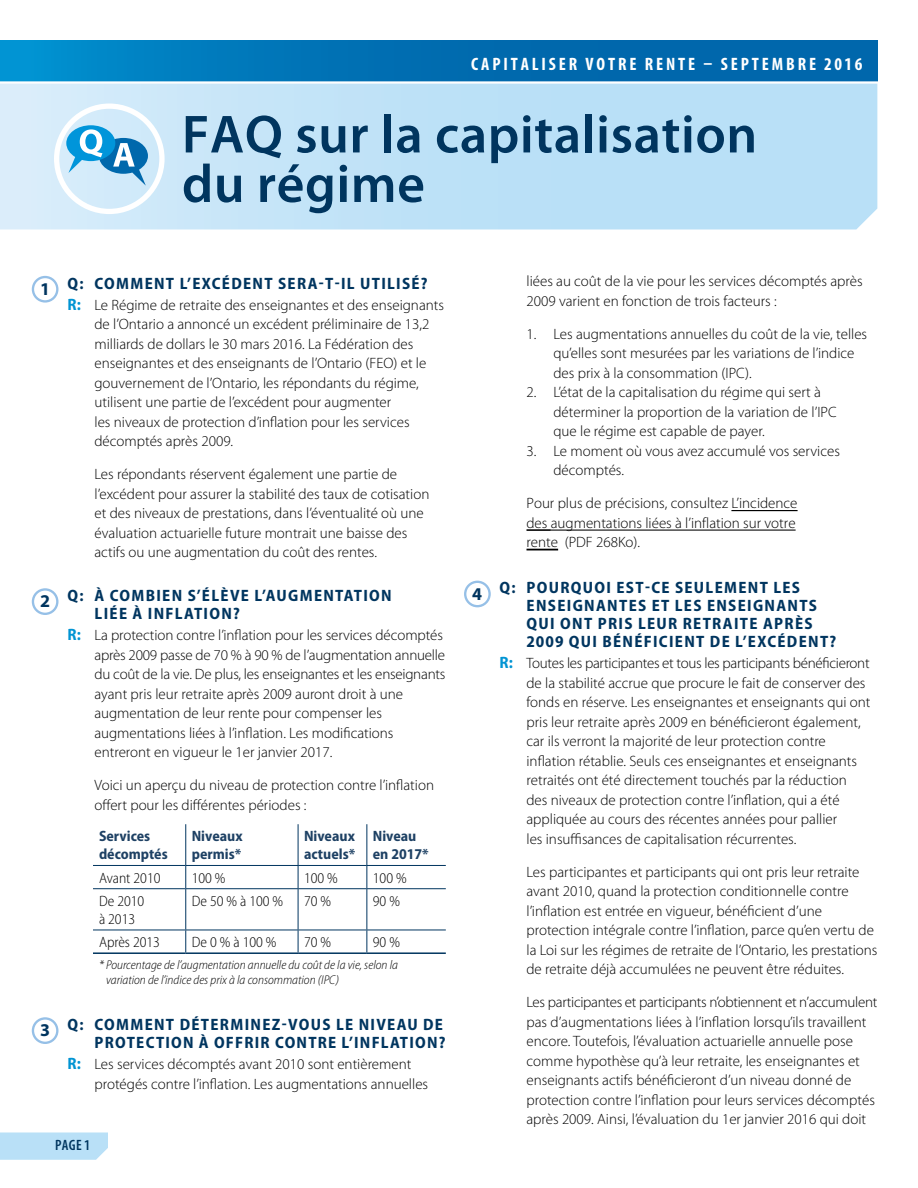
<style>
.page{position:relative;width:918px;height:1188px;background:#fff}
.page>*{position:absolute;margin:0;border:0;box-sizing:border-box;transform-origin:0 0}
.t1{font:600 54px/49.5px "Myriad Pro";letter-spacing:.01em;color:#00355f}
.t2{font:700 condensed 18px "Myriad Pro";letter-spacing:.16em;color:#fff}
.t3{font:700 18px "Myriad Pro";color:#00355f}
.t4{font:700 semi-condensed 16.5px/18px "Myriad Pro";letter-spacing:.08em;color:#00355f}
.t5{font:300 15px/19.5px "Myriad Pro";color:#000}
.t6{font:300 semi-condensed 15px/18px "Myriad Pro";color:#000}
.t7{font:700 semi-condensed 15px/18px "Myriad Pro";color:#1e4164}
.t8{font:600 condensed 15px "Myriad Pro";color:#00355f}
.t9{font:italic 300 semi-condensed 12.75px/15.3px "Myriad Pro";color:#000}
.s1{font-weight:700;font-stretch:semi-condensed;font-size:16.5px;color:#0194d3}
</style>
<div class="page">
<svg style="left:0;top:84px;width:877px;height:146px;background:#c1e3f7"></svg>
<div style="left:0;top:40px;width:877px;height:42px;background:linear-gradient(to right,#0088c8,#005da3)"></div>
<hr style="left:0;top:81px;width:881px;height:3px;background:#fff">
<div style="left:54px;top:104px;width:111px;height:110px;border:5px solid #fff;border-radius:50%"></div>
<svg style="left:66px;top:125px;width:82px;height:61px;background:#7fc0e3"></svg>
<div style="left:32px;top:276px;width:27px;height:27px;border:2px solid #96c0e7;border-radius:50%"></div>
<div style="left:464px;top:581px;width:27px;height:26px;border:2px solid #96c0e7;border-radius:50%"></div>
<div style="left:32px;top:588px;width:27px;height:27px;border:2px solid #96c0e7;border-radius:50%"></div>
<div style="left:32px;top:1017px;width:27px;height:27px;border:2px solid #96c0e7;border-radius:50%"></div>
<hr style="left:527px;top:549px;width:31px;height:1px;background:#000">
<hr style="left:551px;top:530px;width:245px;height:1px;background:#000">
<svg style="left:527px;top:530px;width:24px;height:1px"></svg>
<hr style="left:731px;top:510px;width:67px;height:1px;background:#000">
<hr style="left:185px;top:824px;width:1px;height:41px;background:#00355f">
<hr style="left:298px;top:824px;width:1px;height:41px;background:#00355f">
<hr style="left:366px;top:824px;width:1px;height:41px;background:#00355f">
<hr style="left:93px;top:865px;width:93px;height:1px;background:#00355f">
<hr style="left:186px;top:865px;width:112px;height:1px;background:#00355f">
<svg style="left:185px;top:866px;width:1px;height:22px"></svg>
<hr style="left:298px;top:865px;width:69px;height:1px;background:#00355f">
<svg style="left:298px;top:866px;width:1px;height:22px"></svg>
<hr style="left:367px;top:865px;width:79px;height:1px;background:#00355f">
<svg style="left:366px;top:866px;width:1px;height:22px"></svg>
<hr style="left:93px;top:888px;width:93px;height:1px;background:#00355f">
<hr style="left:186px;top:888px;width:112px;height:1px;background:#00355f">
<hr style="left:185px;top:889px;width:1px;height:41px;background:#00355f">
<hr style="left:298px;top:888px;width:69px;height:1px;background:#00355f">
<hr style="left:298px;top:889px;width:1px;height:41px;background:#00355f">
<hr style="left:367px;top:888px;width:79px;height:1px;background:#00355f">
<hr style="left:366px;top:889px;width:1px;height:41px;background:#00355f">
<hr style="left:93px;top:930px;width:93px;height:1px;background:#00355f">
<hr style="left:186px;top:930px;width:112px;height:1px;background:#00355f">
<svg style="left:185px;top:930px;width:1px;height:22px"></svg>
<hr style="left:298px;top:930px;width:69px;height:1px;background:#00355f">
<svg style="left:298px;top:930px;width:1px;height:22px"></svg>
<hr style="left:367px;top:930px;width:79px;height:1px;background:#00355f">
<svg style="left:366px;top:930px;width:1px;height:22px"></svg>
<hr style="left:93px;top:952px;width:93px;height:2px;background:#00355f">
<hr style="left:186px;top:952px;width:112px;height:2px;background:#00355f">
<hr style="left:298px;top:952px;width:69px;height:2px;background:#00355f">
<hr style="left:367px;top:952px;width:79px;height:2px;background:#00355f">
<svg style="left:0;top:1132px;width:108px;height:28px;background:#bce1f7"></svg>
<p class="t2" style="left:471px;top:54px;width:261px">CAPITALISER VOTRE RENTE – SEPTE</p>
<p class="t2" style="left:772px;top:54px;width:92px">MBRE 2016</p>
<h1 class="t1" style="left:182px;top:110px;width:577px">FAQ sur la capitalisation du régime</h1>
<p class="t3" style="left:40px;top:279px;width:11px">1</p>
<p class="t3" style="left:40px;top:591px;width:11px">2</p>
<p class="t3" style="left:40px;top:1020px;width:11px">3</p>
<p class="t4" style="left:68px;top:274px;width:362px">Q: COMMENT L’EXCÉDENT SERA-T-IL UTILISÉ?</p>
<p class="t5" style="left:94px;top:295px;width:351px;text-indent:-27px"><span class="s1">R:</span> Le Régime de retraite des enseignantes et des enseignants de l’Ontario a annoncé un excédent préliminaire de 13,2 milliards de dollars le 30 mars 2016. La Fédération des enseignantes et des enseignants de l’Ontario (FEO) et le gouvernement de l’Ontario, les répondants du régime, utilisent une partie de l’excédent pour augmenter<br>les niveaux de protection d’inflation pour les services décomptés après 2009.</p>
<p class="t5" style="left:94px;top:465px;width:336px">Les répondants réservent également une partie de l’excédent pour assurer la stabilité des taux de cotisation et des niveaux de prestations, dans l’éventualité où une évaluation actuarielle future montrait une baisse des actifs ou une augmentation du coût des rentes.</p>
<p class="t4" style="left:95px;top:587px;width:299px;text-indent:-27px">Q: À COMBIEN S’ÉLÈVE L’AUGMENTATION<br>LIÉE À INFLATION?</p>
<p class="t5" style="left:94px;top:626px;width:353px;text-indent:-27px"><span class="s1">R:</span> La protection contre l’inflation pour les services décomptés après 2009 passe de 70 % à 90 % de l’augmentation annuelle du coût de la vie. De plus, les enseignantes et les enseignants ayant pris leur retraite après 2009 auront droit à une augmentation de leur rente pour compenser les augmentations liées à l’inflation. Les modifications entreront en vigueur le 1er janvier 2017.</p>
<p class="t5" style="left:94px;top:776px;width:341px">Voici un aperçu du niveau de protection contre l’inflation offert pour les différentes périodes :</p>
<p class="t7" style="left:99px;top:828px;width:70px">Services décomptés</p>
<p class="t7" style="left:192px;top:828px;width:52px">Niveaux permis*</p>
<p class="t7" style="left:304px;top:828px;width:53px">Niveaux actuels*</p>
<p class="t7" style="left:373px;top:828px;width:57px">Niveau en 2017*</p>
<p class="t6" style="left:99px;top:869px;width:63px">Avant 2010</p>
<p class="t6" style="left:192px;top:869px;width:35px">100 %</p>
<p class="t6" style="left:304px;top:869px;width:35px">100 %</p>
<p class="t6" style="left:373px;top:869px;width:35px">100 %</p>
<p class="t6" style="left:99px;top:892px;width:47px">De 2010 à 2013</p>
<p class="t6" style="left:192px;top:892px;width:93px">De 50 % à 100 %</p>
<p class="t6" style="left:304px;top:892px;width:29px">70 %</p>
<p class="t6" style="left:373px;top:892px;width:29px">90 %</p>
<p class="t6" style="left:99px;top:934px;width:62px">Après 2013</p>
<p class="t6" style="left:192px;top:934px;width:86px">De 0 % à 100 %</p>
<p class="t6" style="left:304px;top:934px;width:29px">70 %</p>
<p class="t6" style="left:373px;top:934px;width:29px">90 %</p>
<p class="t9" style="left:106px;top:957px;width:293px;text-indent:-7px">* Pourcentage de l’augmentation annuelle du coût de la vie, selon la variation de l’indice des prix à la consommation (IPC)</p>
<p class="t4" style="left:68px;top:1016px;width:379px;text-align:right">Q: COMMENT DÉTERMINEZ-VOUS LE NIVEAU DE<br>PROTECTION À OFFRIR CONTRE L’INFLATION?</p>
<p class="t5" style="left:94px;top:1055px;width:335px;text-indent:-27px"><span class="s1">R:</span> Les services décomptés avant 2010 sont entièrement protégés contre l’inflation. Les augmentations annuelles</p>
<p class="t3" style="left:472px;top:583px;width:11px">4</p>
<p class="t5" style="left:526px;top:272px;width:338px">liées au coût de la vie pour les services décomptés après<br>2009 varient en fonction de trois facteurs :</p>
<p class="t5" style="left:554px;top:324px;width:315px;text-indent:-27px">1. Les augmentations annuelles du coût de la vie, telles qu’elles sont mesurées par les variations de l’indice des prix à la consommation (IPC).</p>
<p class="t5" style="left:554px;top:383px;width:285px;text-indent:-27px">2. L’état de la capitalisation du régime qui sert à déterminer la proportion de la variation de l’IPC que le régime est capable de payer.</p>
<p class="t5" style="left:554px;top:441px;width:288px;text-indent:-27px">3. Le moment où vous avez accumulé vos services décomptés.</p>
<p class="t5" style="left:526px;top:494px;width:273px">Pour plus de précisions, consultez L’incidence des augmentations liées à l’inflation sur votre rente (PDF 268Ko).</p>
<p class="t4" style="left:526px;top:579px;width:311px;text-indent:-27px">Q: POURQUOI EST-CE SEULEMENT LES ENSEIGNANTES ET LES ENSEIGNANTS QUI ONT PRIS LEUR RETRAITE APRÈS 2009 QUI BÉNÉFICIENT DE L’EXCÉDENT?</p>
<p class="t5" style="left:526px;top:654px;width:346px;text-indent:-27px"><span class="s1">R:</span> Toutes les participantes et tous les participants bénéficieront de la stabilité accrue que procure le fait de conserver des fonds en réserve. Les enseignantes et enseignants qui ont pris leur retraite après 2009 en bénéficieront également, car ils verront la majorité de leur protection contre inflation rétablie. Seuls ces enseignantes et enseignants retraités ont été directement touchés par la réduction des niveaux de protection contre l’inflation, qui a été appliquée au cours des récentes années pour pallier<br>les insuffisances de capitalisation récurrentes.</p>
<p class="t5" style="left:526px;top:862px;width:353px">Les participantes et participants qui ont pris leur retraite avant 2010, quand la protection conditionnelle contre l’inflation est entrée en vigueur, bénéficient d’une protection intégrale contre l’inflation, parce qu’en vertu de la Loi sur les régimes de retraite de l’Ontario, les prestations de retraite déjà accumulées ne peuvent être réduites.</p>
<p class="t5" style="left:526px;top:993px;width:353px">Les participantes et participants n’obtiennent et n’accumulent pas d’augmentations liées à l’inflation lorsqu’ils travaillent encore. Toutefois, l’évaluation actuarielle annuelle pose comme hypothèse qu’à leur retraite, les enseignantes et enseignants actifs bénéficieront d’un niveau donné de protection contre l’inflation pour leurs services décomptés après 2009. Ainsi, l’évaluation du 1er janvier 2016 qui doit</p>
<p class="t8" style="left:55px;top:1137px;width:37px">Page 1</p>
</div>
